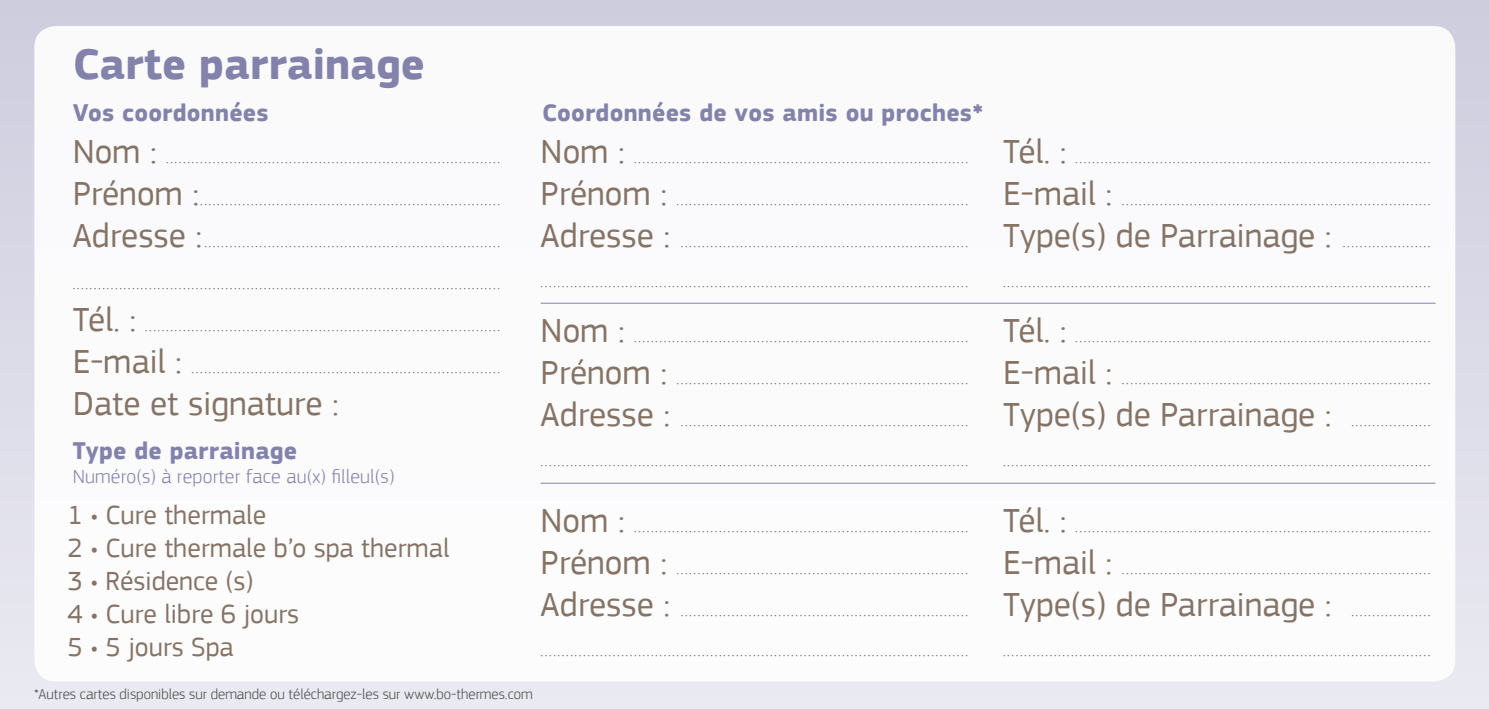
<style>
.page{position:relative;width:1489px;height:709px;background:#fff}
.page>*{position:absolute;margin:0;border:0;box-sizing:border-box;transform-origin:0 0}
.t1{font:700 45px "PF Square Sans Pro";color:#8382ab}
.t2{font:35px "PF Square Sans Pro";color:#857466}
.t3{font:27.5px/33px "PF Square Sans Pro";color:#857466}
.t4{font:700 25px "PF Square Sans Pro";letter-spacing:.01em;color:#8382ab}
.t5{font:300 20px "PF Square Sans Pro";letter-spacing:.01em;color:#8382ab}
.t6{font:300 15px "PF Square Sans Pro";color:#575756}
.t7{font:300 15px "PF Square Sans Pro";color:#4a4a49}
</style>
<div class="page">
<div style="left:0;top:0;width:1488px;height:709px;background:linear-gradient(to bottom,#cdcdde,#eaeaf2)"></div>
<div style="left:34px;top:26px;width:1421px;height:655px;background:#fff;border-radius:21px"></div>
<hr style="left:540px;top:303px;width:895px;height:1px;background:#8382ab">
<hr style="left:540px;top:483px;width:895px;height:1px;background:#8382ab">
<h1 class="t1" style="left:73px;top:37px;width:354px">Carte parrainage</h1>
<h3 class="t4" style="left:73px;top:97px;width:197px">Vos coordonnées</h3>
<h2 class="t2" style="left:73px;top:131px;width:86px">Nom :</h2>
<p class="t6" style="left:166px;top:150px;width:335px">...............................................................................</p>
<h2 class="t2" style="left:73px;top:173px;width:128px">Prénom :</h2>
<p class="t6" style="left:200px;top:192px;width:301px">.......................................................................</p>
<h2 class="t2" style="left:73px;top:215px;width:131px">Adresse :</h2>
<p class="t6" style="left:204px;top:234px;width:297px">......................................................................</p>
<p class="t6" style="left:73px;top:276px;width:429px">.....................................................................................................</p>
<h2 class="t2" style="left:73px;top:299px;width:65px">Tél. :</h2>
<p class="t6" style="left:145px;top:318px;width:357px">....................................................................................</p>
<h2 class="t2" style="left:73px;top:341px;width:111px">E-mail :</h2>
<p class="t6" style="left:192px;top:360px;width:310px">.........................................................................</p>
<h2 class="t2" style="left:73px;top:383px;width:268px">Date et signature :</h2>
<h3 class="t4" style="left:73px;top:435px;width:226px">Type de parrainage</h3>
<h3 class="t5" style="left:73px;top:464px;width:323px">Numéro(s) à reporter face au(x) filleul(s)</h3>
<h3 class="t3" style="left:68px;top:498px;width:383px">1 • Cure thermale<br>2 • Cure thermale b’o spa thermal<br>3 • Résidence (s)<br>4 • Cure libre 6 jours<br>5 • 5 jours Spa</h3>
<h3 class="t4" style="left:542px;top:97px;width:442px">Coordonnées de vos amis ou proches*</h3>
<h2 class="t2" style="left:540px;top:131px;width:86px">Nom :</h2>
<p class="t6" style="left:634px;top:150px;width:335px">...............................................................................</p>
<h2 class="t2" style="left:540px;top:173px;width:128px">Prénom :</h2>
<p class="t6" style="left:676px;top:192px;width:293px">.....................................................................</p>
<h2 class="t2" style="left:540px;top:215px;width:131px">Adresse :</h2>
<p class="t6" style="left:680px;top:234px;width:289px">....................................................................</p>
<p class="t6" style="left:540px;top:274px;width:429px">.....................................................................................................</p>
<h2 class="t2" style="left:540px;top:309px;width:86px">Nom :</h2>
<p class="t6" style="left:634px;top:328px;width:335px">...............................................................................</p>
<h2 class="t2" style="left:540px;top:351px;width:128px">Prénom :</h2>
<p class="t6" style="left:676px;top:370px;width:293px">.....................................................................</p>
<h2 class="t2" style="left:540px;top:393px;width:131px">Adresse :</h2>
<p class="t6" style="left:680px;top:412px;width:289px">....................................................................</p>
<p class="t6" style="left:540px;top:452px;width:429px">.....................................................................................................</p>
<h2 class="t2" style="left:540px;top:500px;width:86px">Nom :</h2>
<p class="t6" style="left:634px;top:518px;width:335px">...............................................................................</p>
<h2 class="t2" style="left:540px;top:542px;width:128px">Prénom :</h2>
<p class="t6" style="left:676px;top:560px;width:293px">.....................................................................</p>
<h2 class="t2" style="left:540px;top:584px;width:131px">Adresse :</h2>
<p class="t6" style="left:680px;top:602px;width:289px">....................................................................</p>
<p class="t6" style="left:540px;top:642px;width:429px">.....................................................................................................</p>
<p class="t7" style="left:34px;top:685px;width:500px">*Autres cartes disponibles sur demande ou téléchargez-les sur www.bo-thermes.com</p>
<h2 class="t2" style="left:1003px;top:131px;width:65px">Tél. :</h2>
<p class="t6" style="left:1075px;top:150px;width:357px">....................................................................................</p>
<h2 class="t2" style="left:1003px;top:173px;width:111px">E-mail :</h2>
<p class="t6" style="left:1121px;top:192px;width:310px">.........................................................................</p>
<h2 class="t2" style="left:1003px;top:215px;width:330px">Type(s) de Parrainage :</h2>
<p class="t6" style="left:1342px;top:234px;width:89px">.....................</p>
<p class="t6" style="left:1003px;top:274px;width:429px">.....................................................................................................</p>
<h2 class="t2" style="left:1003px;top:309px;width:65px">Tél. :</h2>
<p class="t6" style="left:1075px;top:328px;width:357px">....................................................................................</p>
<h2 class="t2" style="left:1003px;top:351px;width:111px">E-mail :</h2>
<p class="t6" style="left:1121px;top:370px;width:310px">.........................................................................</p>
<h2 class="t2" style="left:1003px;top:393px;width:330px">Type(s) de Parrainage :</h2>
<p class="t6" style="left:1351px;top:412px;width:81px">...................</p>
<p class="t6" style="left:1003px;top:452px;width:429px">.....................................................................................................</p>
<h2 class="t2" style="left:1003px;top:500px;width:65px">Tél. :</h2>
<p class="t6" style="left:1075px;top:518px;width:357px">....................................................................................</p>
<h2 class="t2" style="left:1003px;top:542px;width:111px">E-mail :</h2>
<p class="t6" style="left:1121px;top:560px;width:310px">.........................................................................</p>
<h2 class="t2" style="left:1003px;top:584px;width:330px">Type(s) de Parrainage :</h2>
<p class="t6" style="left:1351px;top:602px;width:81px">...................</p>
<p class="t6" style="left:1003px;top:642px;width:429px">.....................................................................................................</p>
</div>
